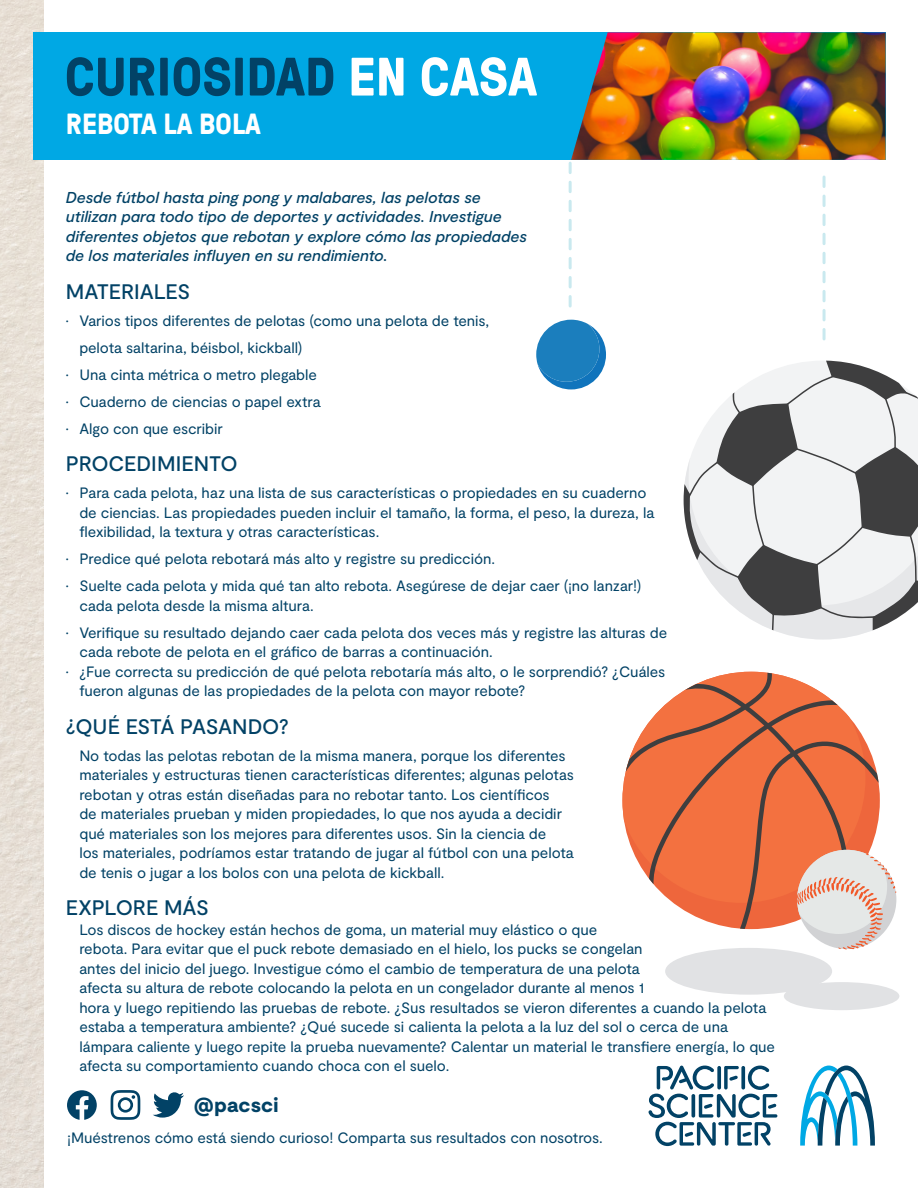
<style>
.page{position:relative;width:918px;height:1188px;background:#fff}
.page>*{position:absolute;margin:0;border:0;box-sizing:border-box;transform-origin:0 0}
.t1{font:700 54px "GT Pressura";color:#024266}
.t2{font:700 29.1px "GT Pressura";color:#fff}
.t3{font:500 21px "Moderat";letter-spacing:-.005em;color:#024266}
.t4{font:900 20.4px "Moderat";letter-spacing:.01em;color:#024266}
.t5{font:italic 500 15.75px/19.5px "Moderat";letter-spacing:-.005em;color:#024266}
.t6{font:15px/19.5px "Moderat";letter-spacing:-.005em;color:#024266}
.s1{color:#fff}
</style>
<div class="page">
<svg style="left:569px;top:161px;width:3px;height:145px"></svg>
<div style="left:665px;top:948px;width:167px;height:47px;background:#e1e2e4;border-radius:50%"></div>
<div style="left:784px;top:982px;width:115px;height:28px;background:#e1e2e4;border-radius:50%"></div>
<img style="left:0;top:0;width:44px;height:1188px">
<div style="left:33px;top:32px;width:853px;height:128px;background:#00a8e4"></div>
<img style="left:571px;top:32px;width:315px;height:128px">
<svg style="left:773px;top:630px;width:101px;height:9px"></svg>
<svg style="left:684px;top:361px;width:234px;height:269px"></svg>
<svg style="left:626px;top:673px;width:253px;height:256px;fill:#f37140"></svg>
<svg style="left:797px;top:850px;width:99px;height:99px;background:#e7d5ce"></svg>
<svg style="left:536px;top:320px;width:70px;height:69px"></svg>
<svg style="left:823px;top:177px;width:3px;height:162px"></svg>
<svg style="left:800px;top:1066px;width:75px;height:80px"></svg>
<svg style="left:648px;top:1065px;width:129px;height:81px"></svg>
<svg style="left:153px;top:1092px;width:31px;height:26px"></svg>
<svg style="left:111px;top:1090px;width:29px;height:30px"></svg>
<svg style="left:67px;top:1090px;width:30px;height:30px"></svg>
<p class="t1" style="left:64px;top:43px;width:474px">CURIOSIDAD <span class="s1">EN CASA</span></p>
<p class="t2" style="left:66px;top:106px;width:196px">REBOTA LA BOLA</p>
<p class="t5" style="left:66px;top:188px;width:463px">Desde fútbol hasta ping pong y malabares, las pelotas se utilizan para todo tipo de deportes y actividades. Investigue diferentes objetos que rebotan y explore cómo las propiedades de los materiales influyen en su rendimiento.</p>
<p class="t3" style="left:66px;top:279px;width:126px">MATERIALES</p>
<p class="t6" style="left:79px;top:307px;width:411px;line-height:27px;text-indent:-14px">• Varios tipos diferentes de pelotas (como una pelota de tenis, pelota saltarina, béisbol, kickball)</p>
<p class="t6" style="left:66px;top:365px;width:253px">• Una cinta métrica o metro plegable</p>
<p class="t6" style="left:66px;top:392px;width:256px">• Cuaderno de ciencias o papel extra</p>
<p class="t6" style="left:66px;top:419px;width:158px">• Algo con que escribir</p>
<p class="t3" style="left:66px;top:452px;width:173px">PROCEDIMIENTO</p>
<p class="t6" style="left:79px;top:484px;width:577px;text-indent:-14px">• Para cada pelota, haz una lista de sus características o propiedades en su cuaderno de ciencias. Las propiedades pueden incluir el tamaño, la forma, el peso, la dureza, la flexibilidad, la textura y otras características.</p>
<p class="t6" style="left:66px;top:550px;width:431px">• Predice qué pelota rebotará más alto y registre su predicción.</p>
<p class="t6" style="left:79px;top:577px;width:564px;text-indent:-14px">• Suelte cada pelota y mida qué tan alto rebota. Asegúrese de dejar caer (¡no lanzar!) cada pelota desde la misma altura.</p>
<p class="t6" style="left:79px;top:623px;width:589px;text-indent:-14px">• Verifique su resultado dejando caer cada pelota dos veces más y registre las alturas de cada rebote de pelota en el gráfico de barras a continuación.</p>
<p class="t6" style="left:66px;top:662px;width:601px">• ¿Fue correcta su predicción de qué pelota rebotaría más alto, o le sorprendió? ¿Cuáles</p>
<p class="t6" style="left:79px;top:682px;width:447px">fueron algunas de las propiedades de la pelota con mayor rebote?</p>
<p class="t3" style="left:66px;top:714px;width:225px">¿QUÉ ESTÁ PASANDO?</p>
<p class="t6" style="left:79px;top:746px;width:496px">No todas las pelotas rebotan de la misma manera, porque los diferentes materiales y estructuras tienen características diferentes; algunas pelotas rebotan y otras están diseñadas para no rebotar tanto. Los científicos<br>de materiales prueban y miden propiedades, lo que nos ayuda a decidir qué materiales son los mejores para diferentes usos. Sin la ciencia de<br>los materiales, podríamos estar tratando de jugar al fútbol con una pelota de tenis o jugar a los bolos con una pelota de kickball.</p>
<p class="t3" style="left:66px;top:896px;width:145px">EXPLORE MÁS</p>
<p class="t6" style="left:79px;top:920px;width:566px">Los discos de hockey están hechos de goma, un material muy elástico o que rebota. Para evitar que el puck rebote demasiado en el hielo, los pucks se congelan antes del inicio del juego. Investigue cómo el cambio de temperatura de una pelota afecta su altura de rebote colocando la pelota en un congelador durante al menos 1</p>
<p class="t6" style="left:79px;top:998px;width:697px">hora y luego repitiendo las pruebas de rebote. ¿Sus resultados se vieron diferentes a cuando la pelota estaba a temperatura ambiente? ¿Qué sucede si calienta la pelota a la luz del sol o cerca de una lámpara caliente y luego repite la prueba nuevamente? Calentar un material le transfiere energía, lo que afecta su comportamiento cuando choca con el suelo.</p>
<p class="t4" style="left:194px;top:1093px;width:86px">@pacsci</p>
<p class="t6" style="left:67px;top:1129px;width:537px">¡Muéstrenos cómo está siendo curioso! Comparta sus resultados con nosotros.</p>
</div>
